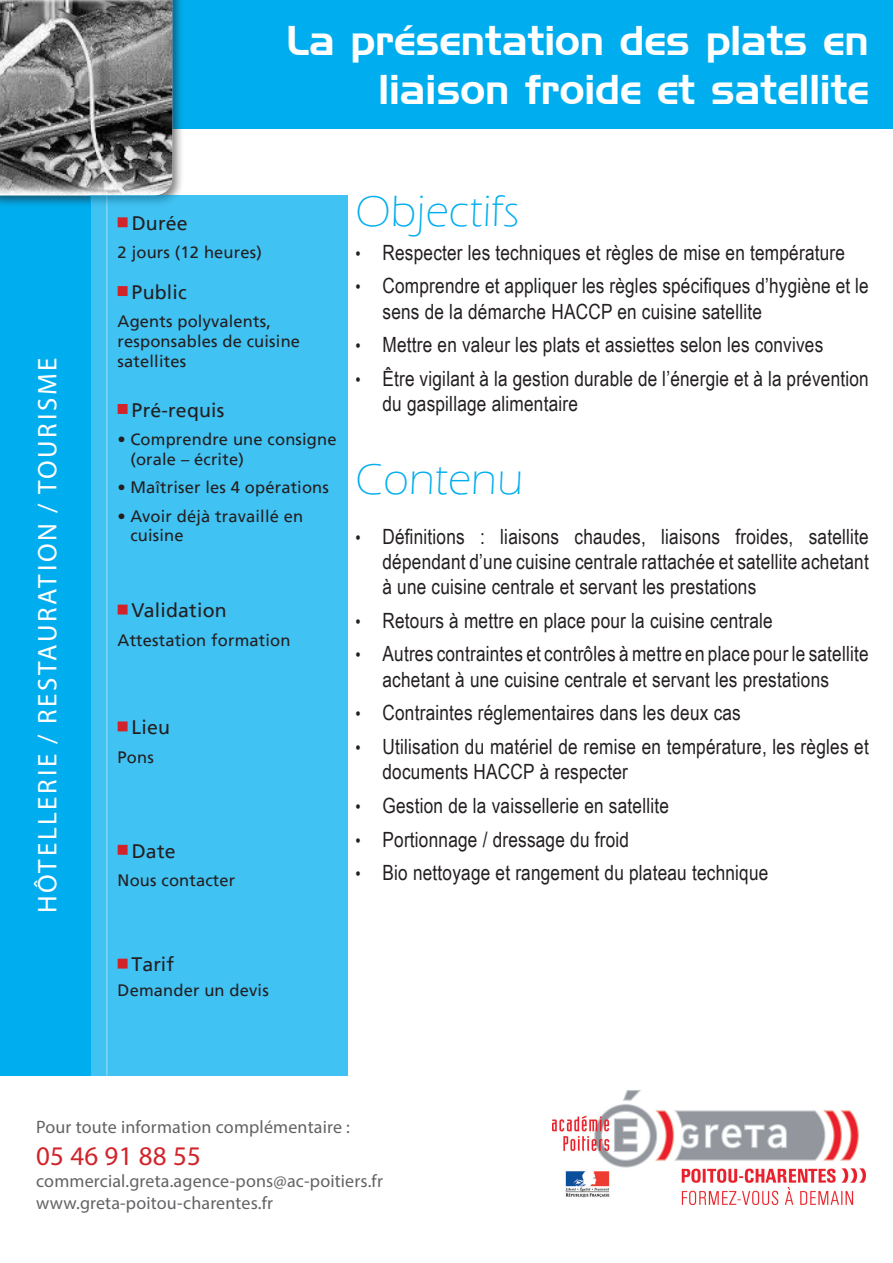
<style>
.page{position:relative;width:893px;height:1263px;background:#fff}
.page>*{position:absolute;margin:0;border:0;box-sizing:border-box;transform-origin:0 0}
.t1{font:300 45px "Eras ITC";letter-spacing:.01em;color:#00aeef}
.t2{font:40.5px/48.6px "Handel Gothic BT";color:#fff;text-align:right}
.t3{font:27px "Myriad Pro";letter-spacing:.1em;color:#fff}
.t4{font:27px "Myriad Pro";letter-spacing:.01em;color:#d1232a}
.t5{font:21px/25.2px "Arial Narrow";letter-spacing:.01em;color:#231f20}
.t6{font:19.5px "Frutiger LT";letter-spacing:.01em;color:#231f20}
.t7{font:18px "Myriad Pro";letter-spacing:.01em;color:#636366}
.t8{font:16.5px/19.8px "Frutiger LT";letter-spacing:.01em;color:#231f20}
.s1{font-size:18px}
</style>
<div class="page">
<div style="left:2px;top:0;width:891px;height:128px;background:#00aeef"></div>
<div style="left:0;top:183px;width:91px;height:892px;background:#00aeef"></div>
<img style="left:552px;top:1091px;width:313px;height:113px">
<div style="left:0;top:0;width:185px;height:208px;background:#231f20;opacity:.57"></div>
<img style="left:0;top:0;width:172px;height:195px">
<div style="left:91px;top:195px;width:257px;height:880px;background:#40c2f3"></div>
<div style="left:118px;top:217px;width:10px;height:10px;background:#d1232a;border:2px solid #d1232a"></div>
<div style="left:118px;top:286px;width:10px;height:10px;background:#d1232a;border:2px solid #d1232a"></div>
<div style="left:118px;top:605px;width:10px;height:9px;background:#d1232a;border:2px solid #d1232a"></div>
<div style="left:118px;top:959px;width:10px;height:9px;background:#d1232a;border:2px solid #d1232a"></div>
<div style="left:118px;top:721px;width:10px;height:10px;background:#d1232a;border:2px solid #d1232a"></div>
<div style="left:118px;top:404px;width:10px;height:10px;background:#d1232a;border:2px solid #d1232a"></div>
<div style="left:118px;top:845px;width:10px;height:10px;background:#d1232a;border:2px solid #d1232a"></div>
<p class="t3" style="left:31px;top:913px;width:557px;rotate:-90deg">HÔTELLERIE / RESTAURATION / TOURISME</p>
<p class="t2" style="left:286px;top:16px;width:584px">La présentation des plats en liaison froide et satellite</p>
<p class="t6" style="left:132px;top:212px;width:58px">Durée</p>
<p class="t8" style="left:118px;top:243px;width:146px">2 jours (12 heures)</p>
<p class="t6" style="left:132px;top:281px;width:57px">Public</p>
<p class="t8" style="left:118px;top:312px;width:184px">Agents polyvalents, responsables de cuisine satellites</p>
<p class="t6" style="left:132px;top:399px;width:94px">Pré-requis</p>
<p class="t8" style="left:130px;top:429px;width:208px;text-indent:-13px">• Comprendre une consigne (orale – écrite)</p>
<p class="t8" style="left:118px;top:478px;width:213px">• Maîtriser les 4 opérations</p>
<p class="t8" style="left:130px;top:506px;width:174px;text-indent:-13px">• Avoir déjà travaillé en cuisine</p>
<p class="t6" style="left:132px;top:599px;width:97px">Validation</p>
<p class="t8" style="left:118px;top:630px;width:174px">Attestation formation</p>
<p class="t6" style="left:132px;top:716px;width:40px">Lieu</p>
<p class="t8" style="left:118px;top:747px;width:38px">Pons</p>
<p class="t6" style="left:132px;top:839px;width:45px">Date</p>
<p class="t8" style="left:118px;top:870px;width:119px">Nous contacter</p>
<p class="t1" style="left:355px;top:186px;width:165px">Objectifs</p>
<p class="t5" style="left:355px;top:239px;width:491px"><span class="s1">•</span> Respecter les techniques et règles de mise en température</p>
<p class="t5" style="left:382px;top:273px;width:488px;text-indent:-27px"><span class="s1">•</span> Comprendre et appliquer les règles spécifiques d’hygiène et le sens de la démarche HACCP en cuisine satellite</p>
<p class="t5" style="left:355px;top:331px;width:469px"><span class="s1">•</span> Mettre en valeur les plats et assiettes selon les convives</p>
<p class="t5" style="left:382px;top:365px;width:488px;text-indent:-27px"><span class="s1">•</span> Être vigilant à la gestion durable de l’énergie et à la prévention du gaspillage alimentaire</p>
<p class="t1" style="left:355px;top:454px;width:169px">Contenu</p>
<p class="t5" style="left:382px;top:523px;width:488px;text-align:justify;text-indent:-27px"><span class="s1">•</span> Définitions : liaisons chaudes, liaisons froides, satellite dépendant d’une cuisine centrale rattachée et satellite achetant à une cuisine centrale et servant les prestations</p>
<p class="t5" style="left:355px;top:607px;width:419px"><span class="s1">•</span> Retours à mettre en place pour la cuisine centrale</p>
<p class="t5" style="left:382px;top:641px;width:488px;text-indent:-27px"><span class="s1">•</span> Autres contraintes et contrôles à mettre en place pour le satellite achetant à une cuisine centrale et servant les prestations</p>
<p class="t5" style="left:355px;top:699px;width:387px"><span class="s1">•</span> Contraintes réglementaires dans les deux cas</p>
<p class="t5" style="left:382px;top:733px;width:488px;text-indent:-27px"><span class="s1">•</span> Utilisation du matériel de remise en température, les règles et documents HACCP à respecter</p>
<p class="t5" style="left:355px;top:792px;width:315px"><span class="s1">•</span> Gestion de la vaissellerie en satellite</p>
<p class="t5" style="left:355px;top:826px;width:275px"><span class="s1">•</span> Portionnage / dressage du froid</p>
<p class="t5" style="left:355px;top:859px;width:414px"><span class="s1">•</span> Bio nettoyage et rangement du plateau technique</p>
<p class="t6" style="left:132px;top:953px;width:44px">Tarif</p>
<p class="t8" style="left:118px;top:980px;width:153px">Demander un devis</p>
<p class="t7" style="left:36px;top:1116px;width:315px">Pour toute information complémentaire :</p>
<p class="t4" style="left:36px;top:1140px;width:166px">05 46 91 88 55</p>
<p class="t7" style="left:36px;top:1170px;width:348px">commercial.greta.agence-pons@ac-poitiers.fr</p>
<p class="t7" style="left:36px;top:1191px;width:238px">www.greta-poitou-charentes.fr</p>
</div>
